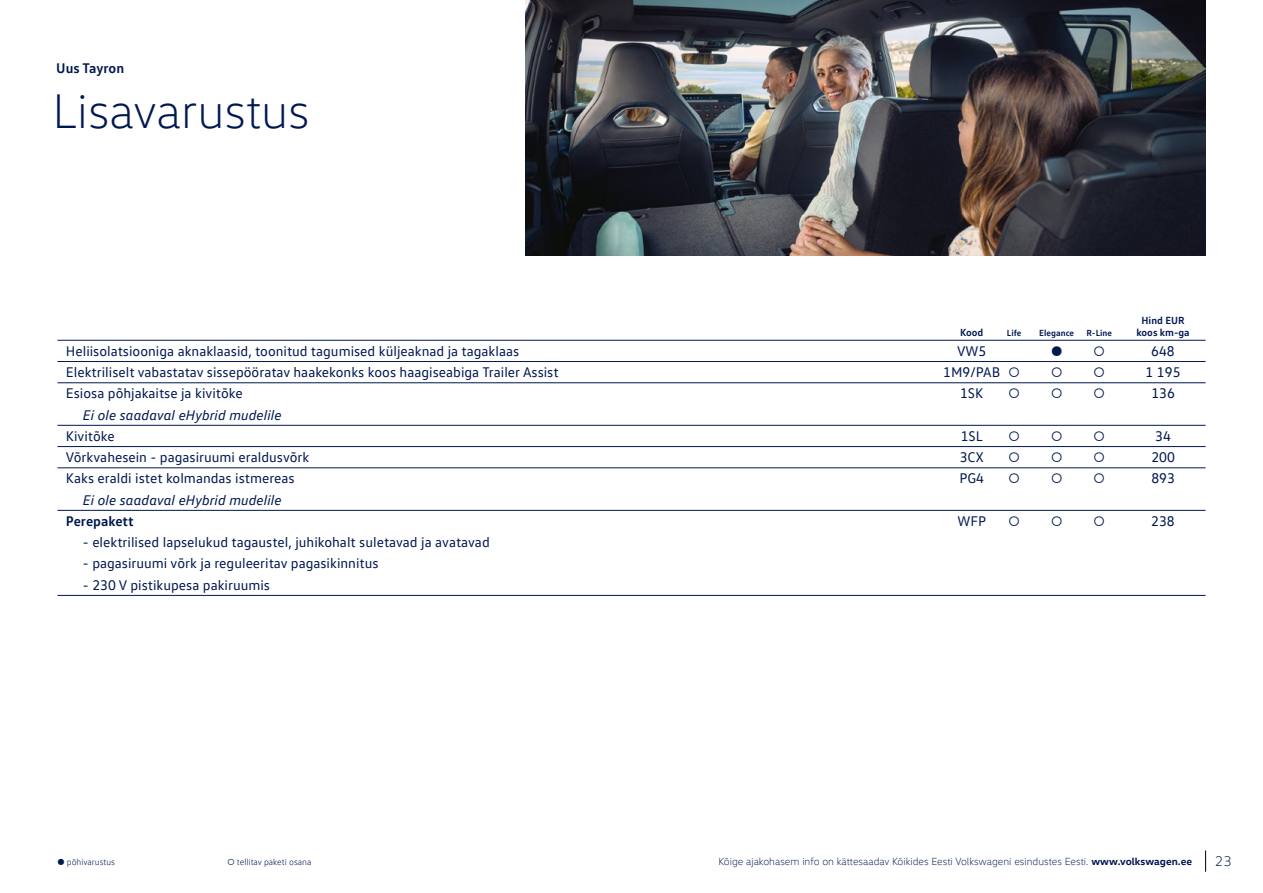
<style>
.page{position:relative;width:1263px;height:893px;background:#fff}
.page>*{position:absolute;margin:0;border:0;box-sizing:border-box;transform-origin:0 0}
.t1{font:300 49.5px "VW Head";color:#001850}
.t2{font:14.25px "VW Text";color:#001850}
.t3{font:italic 14.25px "VW Text";color:#001850}
.t4{font:700 14.25px "VW Text";color:#001850}
.t5{font:300 14.25px "VW Head";color:#001850}
.t6{font:300 10.5px "VW Head";color:#001850}
.t7{font:700 10.5px "VW Text";color:#001850}
.t8{font:300 9px "VW Text";color:#001850}
.t9{font:700 9px "VW Text";color:#001850}
.s1{font-weight:700}
</style>
<div class="page">
<hr style="left:57px;top:340px;width:1148px;height:1px;background:#001850">
<hr style="left:57px;top:361px;width:1148px;height:1px;background:#001850">
<hr style="left:57px;top:382px;width:1148px;height:1px;background:#001850">
<hr style="left:57px;top:425px;width:1148px;height:1px;background:#001850">
<hr style="left:57px;top:446px;width:1148px;height:1px;background:#001850">
<hr style="left:57px;top:468px;width:1148px;height:1px;background:#001850">
<hr style="left:57px;top:510px;width:1148px;height:1px;background:#001850">
<hr style="left:57px;top:595px;width:1148px;height:1px;background:#001850">
<img style="left:525px;top:0;width:680px;height:255px">
<svg style="left:1205px;top:850px;width:1px;height:22px"></svg>
<p class="t4" style="left:56px;top:59px;width:69px">Uus Tayron</p>
<h1 class="t1" style="left:53px;top:81px;width:259px">Lisavarustus</h1>
<p class="t7" style="left:1141px;top:313px;width:45px">Hind EUR</p>
<p class="t7" style="left:960px;top:325px;width:25px">Kood</p>
<p class="t9" style="left:1007px;top:327px;width:16px">Life</p>
<p class="t9" style="left:1039px;top:327px;width:36px">Elegance</p>
<p class="t9" style="left:1086px;top:327px;width:27px">R-Line</p>
<p class="t7" style="left:1136px;top:325px;width:55px">koos km-ga</p>
<p class="t2" style="left:66px;top:342px;width:455px">Heliisolatsiooniga aknaklaasid, toonitud tagumised küljeaknad ja tagaklaas</p>
<p class="t2" style="left:957px;top:342px;width:31px">VW5</p>
<p class="t2" style="left:1051px;top:342px;width:55px">● ○</p>
<p class="t2" style="left:1151px;top:342px;width:25px">648</p>
<p class="t2" style="left:66px;top:363px;width:494px">Elektriliselt vabastatav sissepööratav haakekonks koos haagiseabiga Trailer Assist</p>
<p class="t2" style="left:943px;top:363px;width:78px">1M9/PAB ○</p>
<p class="t2" style="left:1051px;top:363px;width:55px">○ ○</p>
<p class="t2" style="left:1146px;top:363px;width:36px">1 195</p>
<p class="t2" style="left:66px;top:385px;width:178px">Esiosa põhjakaitse ja kivitõke</p>
<p class="t2" style="left:960px;top:385px;width:25px">1SK</p>
<p class="t2" style="left:1008px;top:385px;width:55px">○ ○</p>
<p class="t2" style="left:1093px;top:385px;width:13px">○</p>
<p class="t2" style="left:1151px;top:385px;width:25px">136</p>
<p class="t3" style="left:83px;top:406px;width:200px">Ei ole saadaval eHybrid mudelile</p>
<p class="t2" style="left:66px;top:427px;width:50px">Kivitõke</p>
<p class="t2" style="left:961px;top:427px;width:24px">1SL</p>
<p class="t2" style="left:1008px;top:427px;width:55px">○ ○</p>
<p class="t2" style="left:1093px;top:427px;width:13px">○</p>
<p class="t2" style="left:1155px;top:427px;width:17px">34</p>
<p class="t2" style="left:66px;top:448px;width:245px">Võrkvahesein - pagasiruumi eraldusvõrk</p>
<p class="t2" style="left:960px;top:448px;width:25px">3CX</p>
<p class="t2" style="left:1008px;top:448px;width:55px">○ ○</p>
<p class="t2" style="left:1093px;top:448px;width:13px">○</p>
<p class="t2" style="left:1151px;top:448px;width:25px">200</p>
<p class="t2" style="left:66px;top:470px;width:230px">Kaks eraldi istet kolmandas istmereas</p>
<p class="t2" style="left:959px;top:470px;width:26px">PG4</p>
<p class="t2" style="left:1008px;top:470px;width:55px">○ ○</p>
<p class="t2" style="left:1093px;top:470px;width:13px">○</p>
<p class="t2" style="left:1151px;top:470px;width:25px">893</p>
<p class="t3" style="left:83px;top:491px;width:200px">Ei ole saadaval eHybrid mudelile</p>
<p class="t4" style="left:66px;top:512px;width:69px">Perepakett</p>
<p class="t2" style="left:957px;top:512px;width:30px">WFP</p>
<p class="t2" style="left:1008px;top:512px;width:55px">○ ○</p>
<p class="t2" style="left:1093px;top:512px;width:13px">○</p>
<p class="t2" style="left:1151px;top:512px;width:25px">238</p>
<p class="t2" style="left:83px;top:533px;width:408px">- elektrilised lapselukud tagaustel, juhikohalt suletavad ja avatavad</p>
<p class="t2" style="left:83px;top:555px;width:297px">- pagasiruumi võrk ja reguleeritav pagasikinnitus</p>
<p class="t2" style="left:83px;top:576px;width:189px">- 230 V pistikupesa pakiruumis</p>
<p class="t8" style="left:57px;top:856px;width:59px">● põhivarustus</p>
<p class="t8" style="left:227px;top:856px;width:85px">○ tellitav paketi osana</p>
<p class="t6" style="left:718px;top:855px;width:475px">Kõige ajakohasem info on kättesaadav Kõikides Eesti Volkswageni esindustes Eesti. <span class="s1">www.volkswagen.ee</span></p>
<p class="t5" style="left:1215px;top:853px;width:18px">23</p>
</div>
